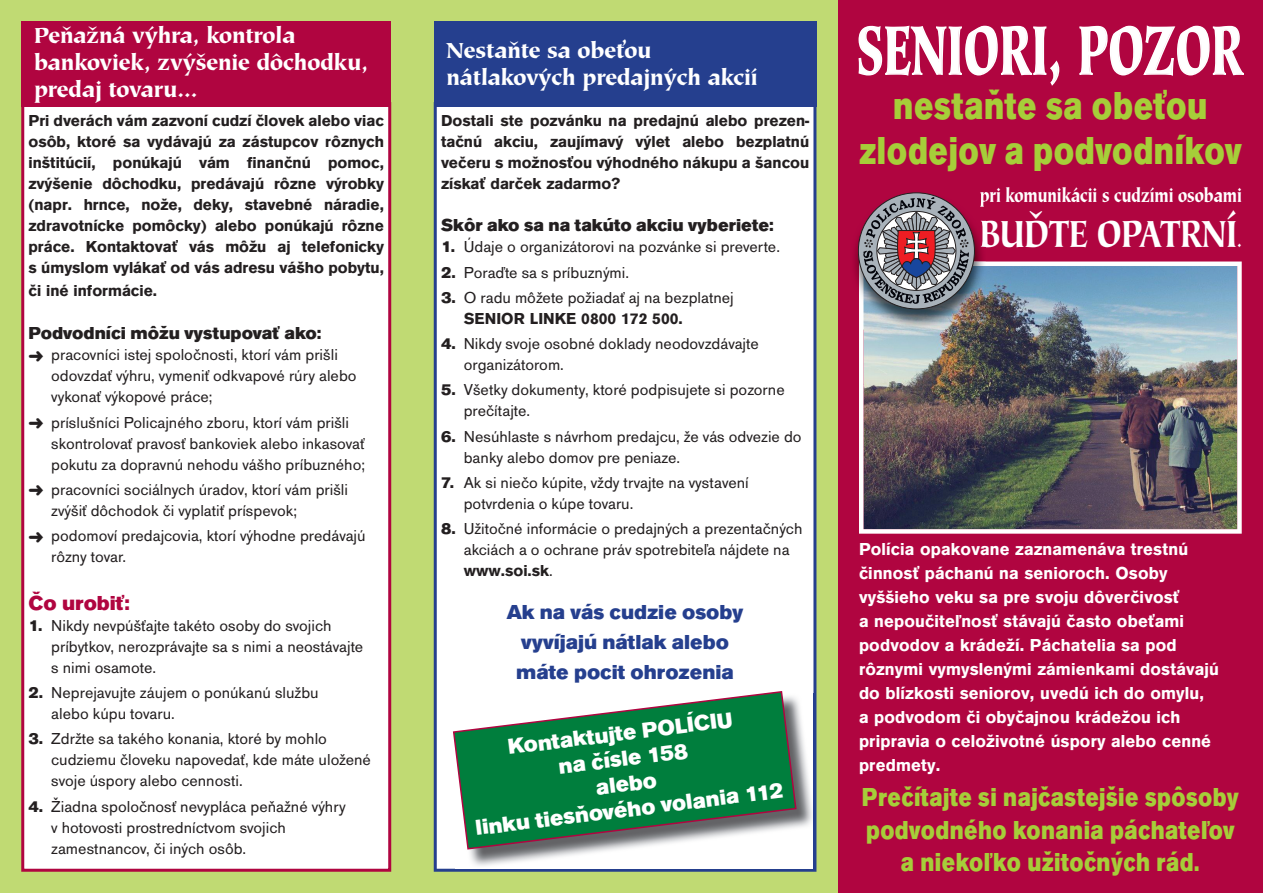
<style>
.page{position:relative;width:1263px;height:893px;background:#fff}
.page>*{position:absolute;margin:0;border:0;box-sizing:border-box;transform-origin:0 0}
.t1{font:70.5px "Tiepolo Itc TCE Blac";letter-spacing:.04em;color:#fff;scale:.62 1}
.t2{font:40.5px/45px "Accius TCE Ultr";letter-spacing:.02em;color:#a6ce39;text-align:center;scale:.8 1}
.t3{font:39px "Tiepolo Itc TCE Blac";color:#fff;scale:.8 1}
.t4{font:27px/32.4px "Accius TCE Ultr";letter-spacing:.02em;color:#a6ce39;text-align:center;scale:.83 1}
.t5{font:22.5px/27px "Tiepolo Itc TCE Blac";color:#fff}
.t6{font:22.5px/25.5px "Accius TCE Ultr";color:#fff;text-align:center}
.t7{font:21px/30px "Accius TCE Ultr";color:#253f8e;text-align:center}
.t8{font:21px "Accius TCE Ultr";color:#b00540}
.t9{font:19.5px "Tiepolo Itc TCE Blac";color:#fff;scale:.81 1}
.t10{font:700 18px/24px "Accius TCE";letter-spacing:.01em;color:#fff}
.t11{font:18px "Accius TCE Ultr";color:#231f20}
.t12{font:16.5px/21px "Accius TCE";color:#231f20}
.t13{font:700 16.5px/21px "Accius TCE";color:#231f20;text-align:justify}
.s1{font-family:"Accius TCE Ultr"}
.s2{font-weight:700}
.s3{font-size:19.5px}
</style>
<div class="page">
<div style="left:0;top:0;width:412px;height:893px;background:#c0da73"></div>
<div style="left:838px;top:0;width:425px;height:893px;background:#b00540"></div>
<div style="left:412px;top:0;width:426px;height:893px;background:#c0da73"></div>
<img style="left:859px;top:261px;width:383px;height:273px">
<svg style="left:1079px;top:25px;width:165px;height:51px"></svg>
<img style="left:858px;top:25px;width:202px;height:474px">
<div style="left:23px;top:104px;width:367px;height:766px;background:#fff"></div>
<div style="left:21px;top:102px;width:370px;height:770px;border:3px solid #b00540"></div>
<div style="left:434px;top:106px;width:382px;height:766px;background:#fff"></div>
<div style="left:21px;top:21px;width:370px;height:85px;background:#b00540"></div>
<div style="left:434px;top:21px;width:382px;height:85px;background:#253f8e"></div>
<img style="left:455px;top:693px;width:360px;height:175px">
<svg style="left:452px;top:690px;width:345px;height:160px;background:#419469"></svg>
<h3 class="t5" style="left:34px;top:22px;width:336px">Peňažná výhra, kontrola bankoviek, zvýšenie dôchodku, predaj tovaru...</h3>
<p class="t13" style="left:29px;top:111px;width:357px">Pri dverách vám zazvoní cudzí človek alebo viac osôb, ktoré sa vydávajú za zástupcov rôznych inštitúcií, ponúkajú vám finančnú pomoc, zvýšenie dôchodku, predávajú rôzne výrobky (napr. hrnce, nože, deky, stavebné náradie, zdravotnícke pomôcky) alebo ponúkajú rôzne práce. Kontaktovať vás môžu aj telefonicky s úmyslom vylákať od vás adresu vášho pobytu,</p>
<p class="t13" style="left:29px;top:280px;width:130px">či iné informácie.</p>
<p class="t11" style="left:29px;top:323px;width:295px">Podvodníci môžu vystupovať ako:</p>
<p class="t12" style="left:51px;top:345px;width:307px;text-indent:-23px">➜ pracovníci istej spoločnosti, ktorí vám prišli odovzdať výhru, vymeniť odkvapové rúry alebo vykonať výkopové práce;</p>
<p class="t12" style="left:51px;top:412px;width:315px;text-indent:-23px">➜ príslušníci Policajného zboru, ktorí vám prišli skontrolovať pravosť bankoviek alebo inkasovať pokutu za dopravnú nehodu vášho príbuzného;</p>
<p class="t12" style="left:51px;top:479px;width:298px;text-indent:-23px">➜ pracovníci sociálnych úradov, ktorí vám prišli zvýšiť dôchodok či vyplatiť príspevok;</p>
<p class="t12" style="left:51px;top:525px;width:316px;text-indent:-23px">➜ podomoví predajcovia, ktorí výhodne predávajú rôzny tovar.</p>
<p class="t8" style="left:29px;top:590px;width:103px">Čo urobiť:</p>
<p class="t12" style="left:51px;top:615px;width:314px;text-indent:-23px"><span class="s1">1.</span> Nikdy nevpúšťajte takéto osoby do svojich príbytkov, nerozprávajte sa s nimi a neostávajte s nimi osamote.</p>
<p class="t12" style="left:51px;top:682px;width:269px;text-indent:-23px"><span class="s1">2.</span> Neprejavujte záujem o ponúkanú službu alebo kúpu tovaru.</p>
<p class="t12" style="left:51px;top:729px;width:321px;text-indent:-23px"><span class="s1">3.</span> Zdržte sa takého konania, ktoré by mohlo cudziemu človeku napovedať, kde máte uložené svoje úspory alebo cennosti.</p>
<p class="t12" style="left:51px;top:796px;width:296px;text-indent:-23px"><span class="s1">4.</span> Žiadna spoločnosť nevypláca peňažné výhry v hotovosti prostredníctvom svojich zamestnancov, či iných osôb.</p>
<h3 class="t5" style="left:446px;top:37px;width:313px">Nestaňte sa obeťou nátlakových predajných akcií</h3>
<p class="t13" style="left:441px;top:111px;width:370px">Dostali ste pozvánku na predajnú alebo prezen&shy;tačnú akciu, zaujímavý výlet alebo bezplatnú večeru s možnosťou výhodného nákupu a šancou získať darček zadarmo?</p>
<p class="t11" style="left:441px;top:215px;width:334px">Skôr ako sa na takúto akciu vyberiete:</p>
<p class="t12" style="left:441px;top:237px;width:340px"><span class="s1">1.</span> Údaje o organizátorovi na pozvánke si preverte.</p>
<p class="t12" style="left:441px;top:262px;width:190px"><span class="s1">2.</span> Poraďte sa s príbuznými.</p>
<p class="t12" style="left:464px;top:287px;width:272px;text-indent:-23px"><span class="s1">3.</span> O radu môžete požiadať aj na bezplatnej<br><span class="s2">SENIOR LINKE 0800 172 500.</span></p>
<p class="t12" style="left:464px;top:333px;width:297px;text-indent:-23px"><span class="s1">4.</span> Nikdy svoje osobné doklady neodovzdávajte organizátorom.</p>
<p class="t12" style="left:464px;top:380px;width:322px;text-indent:-23px"><span class="s1">5.</span> Všetky dokumenty, ktoré podpisujete si pozorne prečítajte.</p>
<p class="t12" style="left:464px;top:426px;width:339px;text-indent:-23px"><span class="s1">6.</span> Nesúhlaste s návrhom predajcu, že vás odvezie do banky alebo domov pre peniaze.</p>
<p class="t12" style="left:464px;top:472px;width:287px;text-indent:-23px"><span class="s1">7.</span> Ak si niečo kúpite, vždy trvajte na vystavení potvrdenia o kúpe tovaru.</p>
<p class="t12" style="left:464px;top:518px;width:340px;text-indent:-23px"><span class="s1">8.</span> Užitočné informácie o predajných a prezentačných akciách a o ochrane práv spotrebiteľa nájdete na <span class="s2">www.soi.sk</span>.</p>
<p class="t7" style="left:507px;top:597px;width:238px">Ak na vás cudzie osoby vyvíjajú nátlak alebo máte pocit ohrozenia</p>
<h3 class="t6" style="left:465px;top:739px;width:309px;rotate:-7deg">K ontaktujte PO LÍC IU<br>na čísle 158<br>alebo<br>linku tiesňového volania 112</h3>
<h1 class="t1" style="left:858px;top:3px;width:621px">SENIORI, POZOR</h1>
<h2 class="t2" style="left:859px;top:83px;width:480px">nestaňte sa obeťou zlodejov a podvodníkov</h2>
<p class="t9" style="left:980px;top:182px;width:325px">pri komunikácii s cudzími osobami</p>
<h3 class="t3" style="left:980px;top:207px;width:329px">BUĎTE OPATRNÍ<span class="s3">.</span></h3>
<p class="t10" style="left:859px;top:538px;width:361px">Polícia opakovane zaznamenáva trestnú činnosť páchanú na senioroch. Osoby vyššieho veku sa pre svoju dôverčivosť<br>a nepoučiteľnosť stávajú často obeťami podvodov a krádeží. Páchatelia sa pod rôznymi vymyslenými zámienkami dostávajú do blízkosti seniorov, uvedú ich do omylu,<br>a podvodom či obyčajnou krádežou ich pripravia o celoživotné úspory alebo cenné predmety.</p>
<h3 class="t4" style="left:862px;top:781px;width:455px">Prečítajte si najčastejšie spôsoby podvodného konania páchateľov a niekoľko užitočných rád.</h3>
</div>
